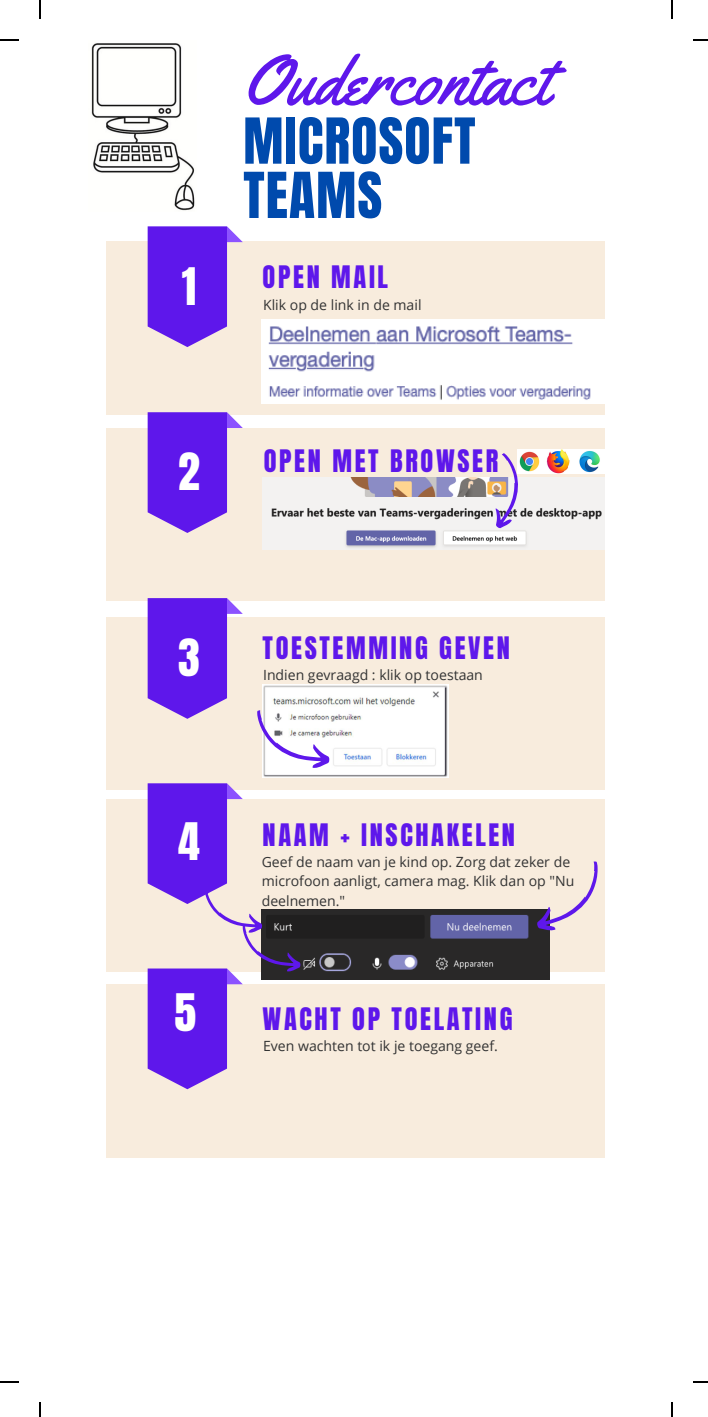
<style>
.page{position:relative;width:708px;height:1417px;background:#fff}
.page>*{position:absolute;margin:0;border:0;box-sizing:border-box;transform-origin:0 0}
.t1{font:69.3px "Yellowtail";color:#5e17eb}
.t2{font:53.77px/54.2px "Anton";letter-spacing:.02em;color:#004aad}
.t3{font:43.88px "Anton";color:#fff}
.t4{font:26.32px "Anton";letter-spacing:.1em;color:#5e17eb}
.t5{font:13.95px/19.3px "Open Sans";color:#333}
</style>
<div class="page">
<div style="left:106px;top:242px;width:498px;height:172px;background:#f8ecdd"></div>
<img style="left:262px;top:319px;width:342px;height:85px">
<div style="left:106px;top:428px;width:498px;height:172px;background:#f8ecdd"></div>
<img style="left:263px;top:477px;width:341px;height:72px">
<div style="left:106px;top:617px;width:499px;height:172px;background:#f8ecdd"></div>
<div style="left:106px;top:799px;width:498px;height:173px;background:#f8ecdd"></div>
<div style="left:106px;top:984px;width:498px;height:173px;background:#f8ecdd"></div>
<svg style="left:148px;top:226px;width:95px;height:121px"></svg>
<svg style="left:148px;top:412px;width:95px;height:121px"></svg>
<img style="left:91px;top:43px;width:104px;height:168px">
<svg style="left:491px;top:453px;width:32px;height:77px"></svg>
<img style="left:517px;top:450px;width:57px;height:23px">
<img style="left:574px;top:450px;width:30px;height:23px">
<img style="left:263px;top:685px;width:185px;height:93px">
<svg style="left:148px;top:598px;width:186px;height:178px"></svg>
<img style="left:304px;top:910px;width:245px;height:69px">
<svg style="left:148px;top:783px;width:156px;height:306px"></svg>
<svg style="left:531px;top:860px;width:74px;height:79px"></svg>
<svg style="left:39px;top:0;width:2px;height:19px"></svg>
<svg style="left:0;top:39px;width:19px;height:2px"></svg>
<svg style="left:671px;top:0;width:2px;height:19px"></svg>
<svg style="left:693px;top:39px;width:15px;height:2px"></svg>
<svg style="left:39px;top:1402px;width:2px;height:14px"></svg>
<svg style="left:0;top:1381px;width:19px;height:2px"></svg>
<svg style="left:671px;top:1402px;width:2px;height:14px"></svg>
<svg style="left:693px;top:1381px;width:15px;height:2px"></svg>
<h3 class="t3" style="left:182px;top:254px;width:16px">1</h3>
<h1 class="t1" style="left:243px;top:37px;width:308px">Oudercontact</h1>
<h2 class="t2" style="left:243px;top:115px;width:234px">MICROSOFT<br>TEAMS</h2>
<h3 class="t4" style="left:263px;top:258px;width:127px">OPEN MAIL</h3>
<p class="t5" style="left:263px;top:295px;width:160px">Klik op de link in de mail</p>
<h3 class="t3" style="left:178px;top:440px;width:23px">2</h3>
<h3 class="t4" style="left:264px;top:442px;width:236px">OPEN MET BROWSER</h3>
<h3 class="t3" style="left:178px;top:626px;width:23px">3</h3>
<h3 class="t3" style="left:178px;top:810px;width:23px">4</h3>
<h3 class="t3" style="left:174px;top:981px;width:23px">5</h3>
<h3 class="t4" style="left:263px;top:629px;width:249px">TOESTEMMING GEVEN</h3>
<p class="t5" style="left:263px;top:665px;width:221px">Indien gevraagd : klik op toestaan</p>
<h3 class="t4" style="left:263px;top:816px;width:254px">NAAM + INSCHAKELEN</h3>
<p class="t5" style="left:262px;top:852px;width:314px">Geef de naam van je kind op. Zorg dat zeker de microfoon aanligt, camera mag. Klik dan op "Nu deelnemen."</p>
<h3 class="t4" style="left:263px;top:999px;width:251px">WACHT OP TOELATING</h3>
<p class="t5" style="left:263px;top:1035px;width:236px">Even wachten tot ik je toegang geef.</p>
</div>
